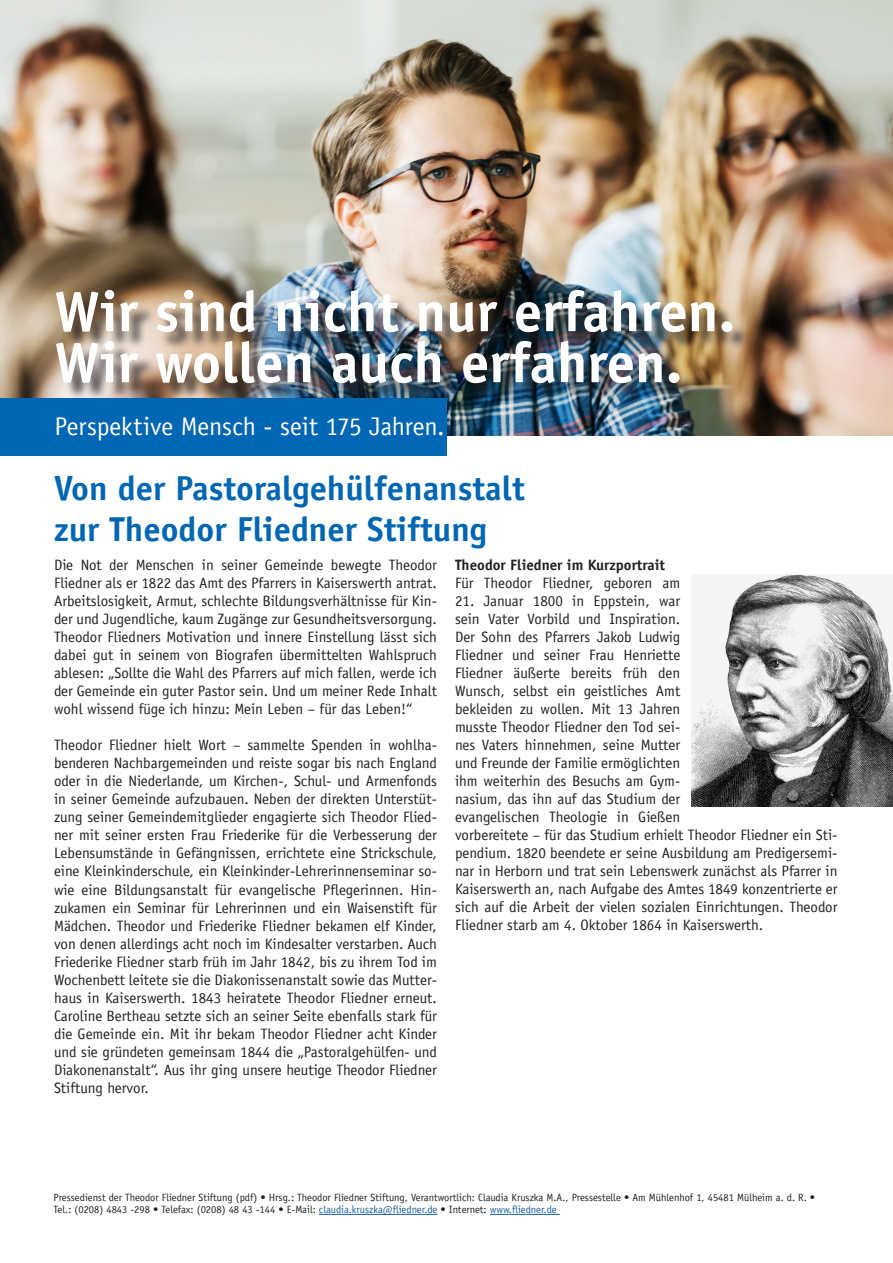
<style>
.page{position:relative;width:893px;height:1263px;background:#fff}
.page>*{position:absolute;margin:0;border:0;box-sizing:border-box;transform-origin:0 0}
.t1{font:700 57px "Officina Sans";color:#fff}
.t2{font:700 34.5px "Officina Sans";color:#0166b3}
.t3{font:25.5px "Officina Sans";letter-spacing:-.005em;color:#fff}
.t4{font:15px/18px "Officina Sans";color:#231f20;text-align:justify}
.t5{font:700 15px "Officina Sans";color:#231f20}
.t6{font:10.5px "Officina Sans";color:#231f20}
.s1{color:#175d9e}
</style>
<div class="page">
<img style="left:0;top:0;width:893px;height:436px">
<div style="left:0;top:398px;width:446px;height:57px;background:#0166b3"></div>
<div style="left:60px;top:292px;width:690px;height:110px;background:#231f20;opacity:.75"></div>
<img style="left:692px;top:574px;width:201px;height:232px">
<hr style="left:319px;top:1214px;width:118px;height:1px;background:#175d9e">
<hr style="left:490px;top:1214px;width:70px;height:1px;background:#175d9e">
<p class="t1" style="left:54px;top:276px;width:682px">Wir sind nicht nur erfahren.</p>
<p class="t1" style="left:54px;top:327px;width:630px">Wir wollen auch erfahren.</p>
<p class="t3" style="left:54px;top:411px;width:392px">Perspektive Mensch - seit 175 Jahren.</p>
<p class="t2" style="left:54px;top:467px;width:472px">Von der Pastoralgehülfenanstalt</p>
<p class="t2" style="left:54px;top:508px;width:435px">zur Theodor Fliedner Stiftung</p>
<p class="t5" style="left:455px;top:556px;width:212px">Theodor Fliedner im Kurzportrait</p>
<p class="t4" style="left:455px;top:574px;width:227px">Für Theodor Fliedner, geboren am</p>
<p class="t4" style="left:455px;top:592px;width:384px;text-align:left">21. Januar 1800 in Eppstein, war<br>sein Vater Vorbild und Inspiration.<br>Der Sohn des Pfarrers Jakob Ludwig<br>Fliedner und seiner Frau Henriette<br>Fliedner äußerte bereits früh den<br>Wunsch, selbst ein geistliches Amt<br>bekleiden zu wollen. Mit 13 Jahren<br>musste Theodor Fliedner den Tod sei-<br>nes Vaters hinnehmen, seine Mutter<br>und Freunde der Familie ermöglichten<br>ihm weiterhin des Besuchs am Gym-<br>nasium, das ihn auf das Studium der<br>evangelischen Theologie in Gießen<br>vorbereitete – für das Studium erhielt Theodor Fliedner ein Sti&shy;pendium. 1820 beendete er seine Ausbildung am Predigersemi&shy;nar in Herborn und trat sein Lebenswerk zunächst als Pfarrer in Kaiserswerth an, nach Aufgabe des Amtes 1849 konzentrierte er sich auf die Arbeit der vielen sozialen Einrichtungen. Theodor Fliedner starb am 4. Oktober 1864 in Kaiserswerth.</p>
<p class="t4" style="left:54px;top:556px;width:384px">Die Not der Menschen in seiner Gemeinde bewegte Theodor Fliedner als er 1822 das Amt des Pfarrers in Kaiserswerth antrat.<br>Arbeitslosigkeit, Armut, schlechte Bildungsverhältnisse für Kin&shy;der und Jugendliche, kaum Zugänge zur Gesundheitsversorgung.<br>Theodor Fliedners Motivation und innere Einstellung lässt sich dabei gut in seinem von Biografen übermittelten Wahlspruch ablesen: „Sollte die Wahl des Pfarrers auf mich fallen, werde ich der Gemeinde ein guter Pastor sein. Und um meiner Rede Inhalt wohl wissend füge ich hinzu: Mein Leben – für das Leben!“</p>
<p class="t4" style="left:54px;top:736px;width:384px">Theodor Fliedner hielt Wort – sammelte Spenden in wohlha&shy;benderen Nachbargemeinden und reiste sogar bis nach England oder in die Niederlande, um Kirchen-, Schul- und Armenfonds in seiner Gemeinde aufzubauen. Neben der direkten Unterstüt&shy;zung seiner Gemeindemitglieder engagierte sich Theodor Flied&shy;ner mit seiner ersten Frau Friederike für die Verbesserung der Lebensumstände in Gefängnissen, errichtete eine Strickschule, eine Kleinkinderschule, ein Kleinkinder-Lehrerinnenseminar so&shy;wie eine Bildungsanstalt für evangelische Pflegerinnen. Hin&shy;zukamen ein Seminar für Lehrerinnen und ein Waisenstift für Mädchen. Theodor und Friederike Fliedner bekamen elf Kinder, von denen allerdings acht noch im Kindesalter verstarben. Auch Friederike Fliedner starb früh im Jahr 1842, bis zu ihrem Tod im Wochenbett leitete sie die Diakonissenanstalt sowie das Mutter&shy;haus in Kaiserswerth. 1843 heiratete Theodor Fliedner erneut.<br>Caroline Bertheau setzte sich an seiner Seite ebenfalls stark für die Gemeinde ein. Mit ihr bekam Theodor Fliedner acht Kinder und sie gründeten gemeinsam 1844 die „Pastoralgehülfen- und Diakonenanstalt“. Aus ihr ging unsere heutige Theodor Fliedner Stiftung hervor.</p>
<p class="t6" style="left:54px;top:1191px;width:763px">Pressedienst der Theodor Fliedner Stiftung (pdf) • Hrsg.: Theodor Fliedner Stiftung, Verantwortlich: Claudia Kruszka M.A., Pressestelle • Am Mühlenhof 1, 45481 Mülheim a. d. R. •</p>
<p class="t6" style="left:54px;top:1203px;width:504px">Tel.: (0208) 4843 -298 • Telefax: (0208) 48 43 -144 • E-Mail: <span class="s1">claudia.kruszka@fliedner.de</span> • Internet: <span class="s1">www.fliedner.de</span></p>
</div>
